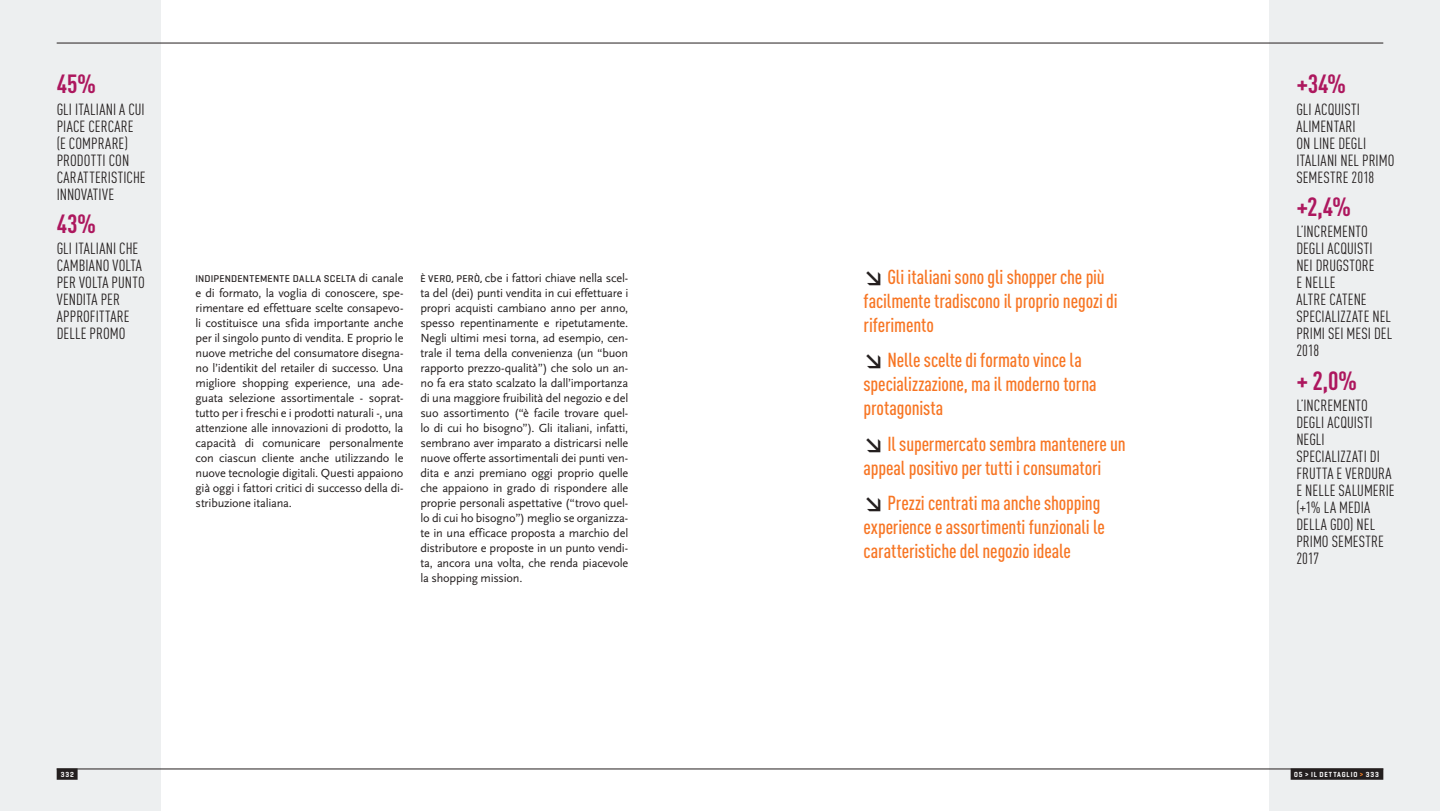
<style>
.page{position:relative;width:1440px;height:811px;background:#fff}
.page>*{position:absolute;margin:0;border:0;box-sizing:border-box;transform-origin:0 0}
.t1{font:700 26px "DIN Cond";color:#ad175e}
.t2{font:500 20px/24px "DIN Cond";letter-spacing:-.005em;color:#f77523}
.t3{font:16px/17px "DIN Cond";letter-spacing:.005em;color:#241f1f}
.t4{font:12.3px/15px "Scala Sans";letter-spacing:-.015em;color:#241f1f;text-align:justify}
.t5{font:500 10px "Geogrotesque";letter-spacing:.025em;color:#241f1f}
.t6{font:600 7.5px "Geogrotesque";letter-spacing:.13em;color:#fff;scale:.9 1}
.s1{font-family:"Scala Sans";font-weight:400;font-size:12.3px}
.s2{font-family:"Geogrotesque";font-weight:500;font-size:10px}
.s3{font-family:"DIN Pro";font-weight:700;color:#241f1f}
.s4{color:#f88226}
</style>
<div class="page">
<div style="left:0;top:0;width:161px;height:811px;background:#edeff0"></div>
<div style="left:1270px;top:0;width:170px;height:811px;background:#edeff0"></div>
<div style="left:1291px;top:768px;width:92px;height:11px;background:#241f1f"></div>
<div style="left:57px;top:768px;width:21px;height:11px;background:#241f1f"></div>
<hr style="left:57px;top:43px;width:663px;height:1px;background:#241f1f">
<hr style="left:720px;top:43px;width:663px;height:1px;background:#241f1f">
<hr style="left:57px;top:768px;width:663px;height:1px;background:#241f1f">
<hr style="left:720px;top:768px;width:663px;height:1px;background:#241f1f">
<h1 class="t1" style="left:57px;top:68px;width:41px">45%</h1>
<h3 class="t3" style="left:57px;top:100px;width:91px">GLI ITALIANI A CUI<br>PIACE CERCARE (E COMPRARE)<br>PRODOTTI CON<br>CARATTERISTICHE<br>INNOVATIVE</h3>
<h1 class="t1" style="left:57px;top:208px;width:41px">43%</h1>
<h3 class="t3" style="left:57px;top:240px;width:90px">GLI ITALIANI CHE<br>CAMBIANO VOLTA<br>PER VOLTA PUNTO<br>VENDITA PER<br>APPROFITTARE<br>DELLE PROMO</h3>
<p class="t5" style="left:196px;top:272px;width:209px">INDIPENDENTEMENTE DALLA SCELTA <span class="s1">di canale</span></p>
<p class="t4" style="left:196px;top:285px;width:209px">e di formato, la voglia di conoscere, spe&shy;rimentare ed effettuare scelte consapevo&shy;li costituisce una sfida importante anche per il singolo punto di vendita. E proprio le nuove metriche del consumatore disegna&shy;no l’identikit del retailer di successo. Una migliore shopping experience, una ade&shy;guata selezione assortimentale - soprat&shy;tutto per i freschi e i prodotti naturali -, una attenzione alle innovazioni di prodotto, la capacità di comunicare personalmente con ciascun cliente anche utilizzando le nuove tecnologie digitali. Questi appaiono già oggi i fattori critici di successo della di&shy;stribuzione italiana.</p>
<p class="t4" style="left:420px;top:270px;width:209px"><span class="s2">È VERO, PERÒ,</span> cbe i fattori chiave nella scel&shy;ta del (dei) punti vendita in cui effettuare i propri acquisti cambiano anno per anno, spesso repentinamente e ripetutamente.<br>Negli ultimi mesi torna, ad esempio, cen&shy;trale il tema della convenienza (un “buon rapporto prezzo-qualità”) che solo un an&shy;no fa era stato scalzato la dall’importanza di una maggiore fruibilità del negozio e del suo assortimento (“è facile trovare quel&shy;lo di cui ho bisogno”). Gli italiani, infatti, sembrano aver imparato a districarsi nelle nuove offerte assortimentali dei punti ven&shy;dita e anzi premiano oggi proprio quelle che appaiono in grado di rispondere alle proprie personali aspettative (“trovo quel&shy;lo di cui ho bisogno”) meglio se organizza&shy;te in una efficace proposta a marchio del distributore e proposte in un punto vendi&shy;ta, ancora una volta, che renda piacevole la shopping mission.</p>
<h2 class="t2" style="left:864px;top:264px;width:255px"><span class="s3">↘</span> Gli italiani sono gli shopper che più facilmente tradiscono il proprio negozi di riferimento</h2>
<h2 class="t2" style="left:864px;top:348px;width:235px"><span class="s3">↘</span> Nelle scelte di formato vince la specializzazione, ma il moderno torna protagonista</h2>
<h2 class="t2" style="left:864px;top:431px;width:264px"><span class="s3">↘</span> Il supermercato sembra mantenere un appeal positivo per tutti i consumatori</h2>
<h2 class="t2" style="left:864px;top:490px;width:243px"><span class="s3">↘</span> Prezzi centrati ma anche shopping experience e assortimenti funzionali le caratteristiche del negozio ideale</h2>
<h1 class="t1" style="left:1296px;top:68px;width:51px">+34%</h1>
<h3 class="t3" style="left:1296px;top:100px;width:100px">GLI ACQUISTI<br>ALIMENTARI<br>ON LINE DEGLI<br>ITALIANI NEL PRIMO<br>SEMESTRE 2018</h3>
<h1 class="t1" style="left:1296px;top:191px;width:56px">+2,4%</h1>
<h3 class="t3" style="left:1296px;top:223px;width:97px">L’INCREMENTO<br>DEGLI ACQUISTI<br>NEI DRUGSTORE<br>E NELLE<br>ALTRE CATENE<br>SPECIALIZZATE NEL<br>PRIMI SEI MESI DEL<br>2018</h3>
<h1 class="t1" style="left:1296px;top:365px;width:62px">+ 2,0%</h1>
<h3 class="t3" style="left:1296px;top:397px;width:100px">L’INCREMENTO<br>DEGLI ACQUISTI<br>NEGLI<br>SPECIALIZZATI DI<br>FRUTTA E VERDURA<br>E NELLE SALUMERIE (+1% LA MEDIA<br>DELLA GDO) NEL<br>PRIMO SEMESTRE<br>2017</h3>
<p class="t6" style="left:61px;top:769px;width:16px">332</p>
<p class="t6" style="left:1294px;top:769px;width:40px">05 &gt; IL DETTAGLIO</p>
<p class="t6" style="left:1360px;top:769px;width:23px"><span class="s4">&gt;</span> 333</p>
</div>
